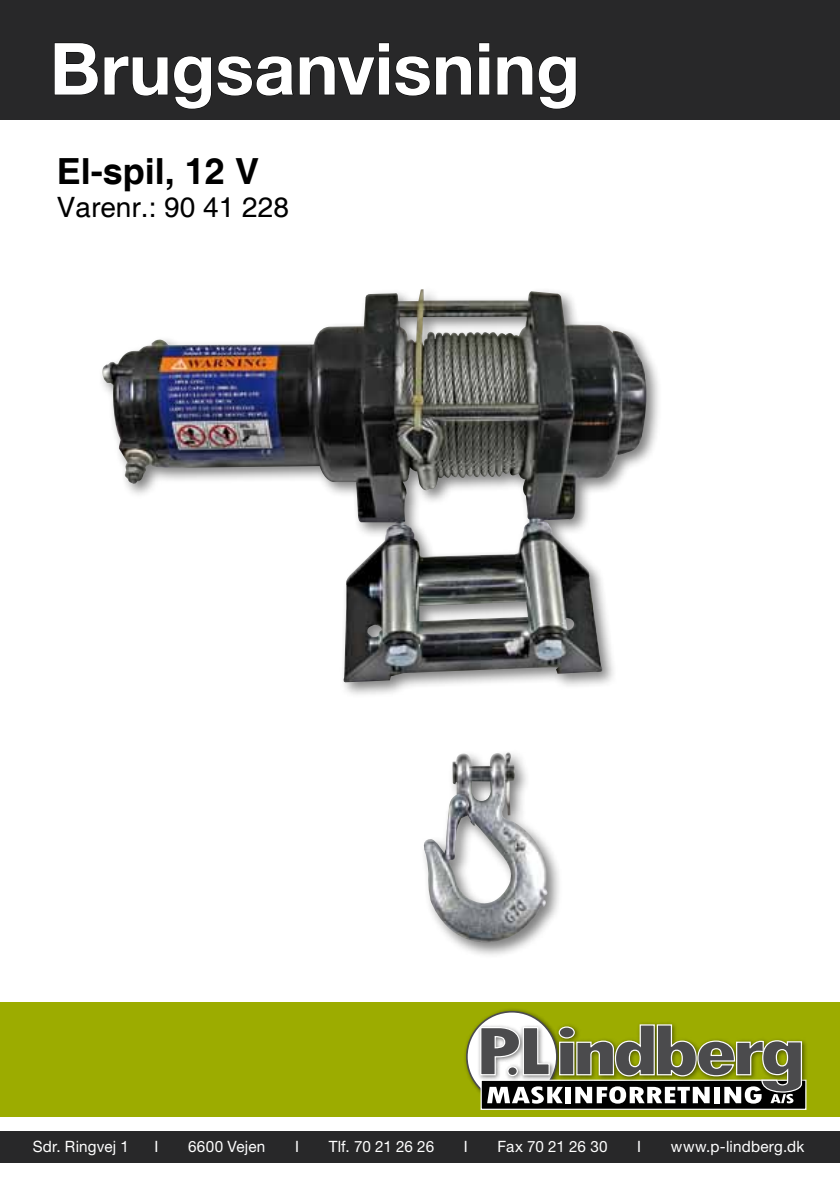
<style>
.page{position:relative;width:840px;height:1191px;background:#fff}
.page>*{position:absolute;margin:0;border:0;box-sizing:border-box;transform-origin:0 0}
.t1{font:700 72px "Helvetica Neue";color:#fff}
.t2{font:700 36px "Helvetica";color:#000}
.t3{font:28px "Helvetica";color:#000}
.t4{font:15.6px "Helvetica Neue";letter-spacing:.015em;color:#fff}
.t5{font:15.6px "Helvetica Neue";letter-spacing:-.005em;color:#fff}
</style>
<div class="page">
<div style="left:0;top:1002px;width:839px;height:115px;background:#9cac00"></div>
<img style="left:465px;top:1009px;width:81px;height:83px">
<svg style="left:466px;top:1011px;width:90px;height:90px"></svg>
<div style="left:480px;top:1079px;width:326px;height:31px;background:#000;border:1px solid #fff"></div>
<img style="left:475px;top:1022px;width:42px;height:60px">
<img style="left:802px;top:1041px;width:5px;height:59px">
<svg style="left:479px;top:1023px;width:323px;height:80px"></svg>
<div style="left:0;top:1130px;width:839px;height:32px;background:#282829"></div>
<div style="left:0;top:0;width:839px;height:119px;background:#282829"></div>
<svg style="left:54px;top:42px;width:418px;height:67px"></svg>
<svg style="left:478px;top:42px;width:12px;height:53px"></svg>
<svg style="left:497px;top:56px;width:79px;height:53px"></svg>
<div style="left:97px;top:285px;width:565px;height:673px;background:#000;opacity:.5"></div>
<img style="left:102px;top:289px;width:544px;height:394px">
<h1 class="t1" style="left:50px;top:24px;width:531px">Brugsanvisning</h1>
<h2 class="t2" style="left:57px;top:149px;width:204px">El-spil, 12 V</h2>
<h3 class="t3" style="left:57px;top:191px;width:233px">Varenr.: 90 41 228</h3>
<p class="t4" style="left:33px;top:1137px;width:98px">Sdr. Ringvej 1</p>
<p class="t4" style="left:154px;top:1137px;width:5px">I</p>
<p class="t4" style="left:188px;top:1137px;width:79px">6600 Vejen</p>
<p class="t4" style="left:295px;top:1137px;width:5px">I</p>
<p class="t4" style="left:328px;top:1137px;width:107px">Tlf. 70 21 26 26</p>
<p class="t4" style="left:463px;top:1137px;width:5px">I</p>
<p class="t5" style="left:497px;top:1137px;width:111px">Fax 70 21 26 30</p>
<p class="t4" style="left:637px;top:1137px;width:5px">I</p>
<p class="t4" style="left:670px;top:1137px;width:135px">www.p-lindberg.dk</p>
</div>
